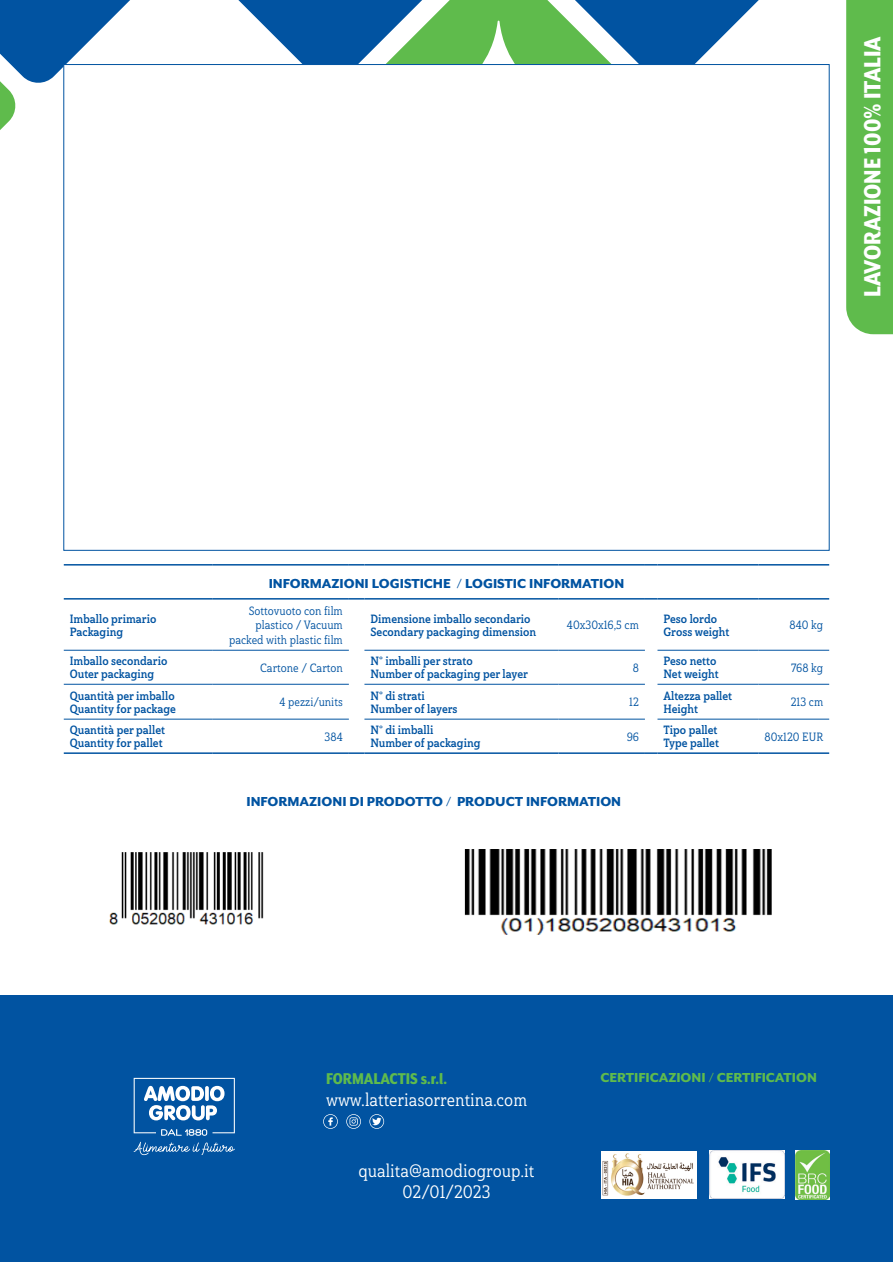
<style>
.page{position:relative;width:893px;height:1263px;background:#fff}
.page>*{position:absolute;margin:0;border:0;box-sizing:border-box;transform-origin:0 0}
.t1{font:800 27px "Mr Eaves XL San Nar OT";color:#fff}
.t2{font:18px "Haboro Slab Con Reg";color:#fff}
.t3{font:800 18px "Mr Eaves XL San Nar OT";color:#5fbb4c}
.t4{font:800 15px "Mr Eaves XL San OT";color:#0153a1}
.t5{font:800 15px "Mr Eaves XL San OT";color:#5fbb4c}
.t6{font:12px "Haboro Slab Con Bol";color:#0153a1}
.t7{font:12px/14.4px "Haboro Slab Con Reg";color:#0153a1;text-align:right}
</style>
<div class="page">
<svg style="left:646px;top:0;width:113px;height:64px"></svg>
<svg style="left:453px;top:0;width:193px;height:64px;fill:#5fbb4c"></svg>
<svg style="left:0;top:0;width:453px;height:130px"></svg>
<div style="left:846px;top:0;width:47px;height:334px;background:#5fbb4c"></div>
<div style="left:63px;top:64px;width:767px;height:487px;background:#fff;border:1px solid #0153a1"></div>
<hr style="left:64px;top:684px;width:149px;height:1px;background:#0153a1">
<hr style="left:213px;top:684px;width:136px;height:1px;background:#0153a1">
<hr style="left:364px;top:684px;width:194px;height:1px;background:#0153a1">
<hr style="left:558px;top:684px;width:87px;height:1px;background:#0153a1">
<hr style="left:657px;top:684px;width:101px;height:1px;background:#0153a1">
<hr style="left:758px;top:684px;width:71px;height:1px;background:#0153a1">
<hr style="left:64px;top:719px;width:149px;height:1px;background:#0153a1">
<hr style="left:213px;top:719px;width:136px;height:1px;background:#0153a1">
<hr style="left:364px;top:719px;width:194px;height:1px;background:#0153a1">
<hr style="left:558px;top:719px;width:87px;height:1px;background:#0153a1">
<hr style="left:657px;top:719px;width:101px;height:1px;background:#0153a1">
<hr style="left:758px;top:719px;width:71px;height:1px;background:#0153a1">
<hr style="left:64px;top:598px;width:149px;height:2px;background:#0153a1">
<hr style="left:213px;top:598px;width:136px;height:2px;background:#0153a1">
<svg style="left:349px;top:598px;width:15px;height:2px"></svg>
<hr style="left:364px;top:598px;width:194px;height:2px;background:#0153a1">
<hr style="left:558px;top:598px;width:87px;height:2px;background:#0153a1">
<svg style="left:645px;top:598px;width:12px;height:2px"></svg>
<hr style="left:657px;top:598px;width:101px;height:2px;background:#0153a1">
<hr style="left:758px;top:598px;width:71px;height:2px;background:#0153a1">
<hr style="left:64px;top:650px;width:149px;height:1px;background:#0153a1">
<hr style="left:213px;top:650px;width:136px;height:1px;background:#0153a1">
<hr style="left:364px;top:650px;width:194px;height:1px;background:#0153a1">
<hr style="left:558px;top:650px;width:87px;height:1px;background:#0153a1">
<hr style="left:657px;top:650px;width:101px;height:1px;background:#0153a1">
<hr style="left:758px;top:650px;width:71px;height:1px;background:#0153a1">
<hr style="left:64px;top:752px;width:149px;height:2px;background:#0153a1">
<hr style="left:213px;top:752px;width:136px;height:2px;background:#0153a1">
<svg style="left:349px;top:752px;width:15px;height:2px"></svg>
<hr style="left:364px;top:752px;width:194px;height:2px;background:#0153a1">
<hr style="left:558px;top:752px;width:87px;height:2px;background:#0153a1">
<svg style="left:645px;top:752px;width:12px;height:2px"></svg>
<hr style="left:657px;top:752px;width:101px;height:2px;background:#0153a1">
<hr style="left:758px;top:752px;width:71px;height:2px;background:#0153a1">
<hr style="left:64px;top:564px;width:149px;height:1px;background:#0153a1">
<hr style="left:213px;top:564px;width:136px;height:1px;background:#0153a1">
<svg style="left:349px;top:564px;width:15px;height:1px"></svg>
<hr style="left:364px;top:564px;width:194px;height:1px;background:#0153a1">
<hr style="left:558px;top:564px;width:87px;height:1px;background:#0153a1">
<svg style="left:645px;top:564px;width:12px;height:1px"></svg>
<hr style="left:657px;top:564px;width:101px;height:1px;background:#0153a1">
<hr style="left:758px;top:564px;width:71px;height:1px;background:#0153a1">
<div style="left:0;top:996px;width:893px;height:266px;background:#0153a1"></div>
<svg style="left:134px;top:1142px;width:101px;height:13px"></svg>
<svg style="left:134px;top:1078px;width:101px;height:58px"></svg>
<svg style="left:346px;top:1114px;width:15px;height:15px"></svg>
<svg style="left:369px;top:1114px;width:15px;height:15px"></svg>
<svg style="left:323px;top:1114px;width:15px;height:15px"></svg>
<img style="left:109px;top:852px;width:155px;height:73px">
<img style="left:464px;top:849px;width:308px;height:85px">
<img style="left:796px;top:1151px;width:33px;height:48px">
<img style="left:709px;top:1151px;width:76px;height:47px">
<img style="left:601px;top:1151px;width:96px;height:47px">
<p class="t1" style="left:857px;top:297px;width:262px;rotate:-90deg">LAVORAZIONE 100% ITALIA</p>
<p class="t4" style="left:269px;top:575px;width:357px">INFORMAZIONI LOGISTICHE / LOGISTIC INFORMATION</p>
<p class="t6" style="left:70px;top:611px;width:88px">Imballo primario</p>
<p class="t6" style="left:70px;top:624px;width:55px">Packaging</p>
<p class="t7" style="left:229px;top:604px;width:115px">Sottovuoto con film plastico / Vacuum packed with plastic film</p>
<p class="t6" style="left:370px;top:611px;width:162px">Dimensione imballo secondario</p>
<p class="t6" style="left:370px;top:624px;width:167px">Secondary packaging dimension</p>
<p class="t7" style="left:567px;top:618px;width:74px">40x30x16,5 cm</p>
<p class="t6" style="left:663px;top:611px;width:55px">Peso lordo</p>
<p class="t6" style="left:663px;top:624px;width:67px">Gross weight</p>
<p class="t7" style="left:789px;top:618px;width:35px">840 kg</p>
<p class="t6" style="left:70px;top:653px;width:99px">Imballo secondario</p>
<p class="t6" style="left:70px;top:666px;width:86px">Outer packaging</p>
<p class="t7" style="left:260px;top:660px;width:84px">Cartone / Carton</p>
<p class="t6" style="left:370px;top:653px;width:104px">N° imballi per strato</p>
<p class="t6" style="left:370px;top:666px;width:159px">Number of packaging per layer</p>
<p class="t7" style="left:633px;top:660px;width:8px">8</p>
<p class="t6" style="left:663px;top:653px;width:54px">Peso netto</p>
<p class="t6" style="left:663px;top:666px;width:57px">Net weight</p>
<p class="t7" style="left:791px;top:660px;width:34px">768 kg</p>
<p class="t6" style="left:70px;top:688px;width:106px">Quantità per imballo</p>
<p class="t6" style="left:70px;top:701px;width:108px">Quantity for package</p>
<p class="t7" style="left:279px;top:695px;width:65px">4 pezzi/units</p>
<p class="t6" style="left:370px;top:688px;width:56px">N° di strati</p>
<p class="t6" style="left:370px;top:701px;width:89px">Number of layers</p>
<p class="t7" style="left:629px;top:695px;width:11px">12</p>
<p class="t6" style="left:663px;top:688px;width:70px">Altezza pallet</p>
<p class="t6" style="left:663px;top:701px;width:36px">Height</p>
<p class="t7" style="left:791px;top:695px;width:34px">213 cm</p>
<p class="t6" style="left:70px;top:722px;width:97px">Quantità per pallet</p>
<p class="t6" style="left:70px;top:735px;width:94px">Quantity for pallet</p>
<p class="t7" style="left:325px;top:729px;width:20px">384</p>
<p class="t6" style="left:370px;top:722px;width:64px">N° di imballi</p>
<p class="t6" style="left:370px;top:735px;width:112px">Number of packaging</p>
<p class="t7" style="left:627px;top:729px;width:14px">96</p>
<p class="t6" style="left:663px;top:722px;width:56px">Tipo pallet</p>
<p class="t6" style="left:663px;top:735px;width:57px">Type pallet</p>
<p class="t7" style="left:765px;top:729px;width:60px">80x120 EUR</p>
<p class="t4" style="left:246px;top:792px;width:376px">INFORMAZIONI DI PRODOTTO / PRODUCT INFORMATION</p>
<p class="t3" style="left:326px;top:1069px;width:122px">FORMALACTIS s.r.l.</p>
<p class="t5" style="left:600px;top:1068px;width:218px">CERTIFICAZIONI / CERTIFICATION</p>
<p class="t2" style="left:326px;top:1088px;width:203px">www.latteriasorrentina.com</p>
<p class="t2" style="left:359px;top:1159px;width:177px">qualita@amodiogroup.it</p>
<p class="t2" style="left:402px;top:1180px;width:90px">02/01/2023</p>
</div>
